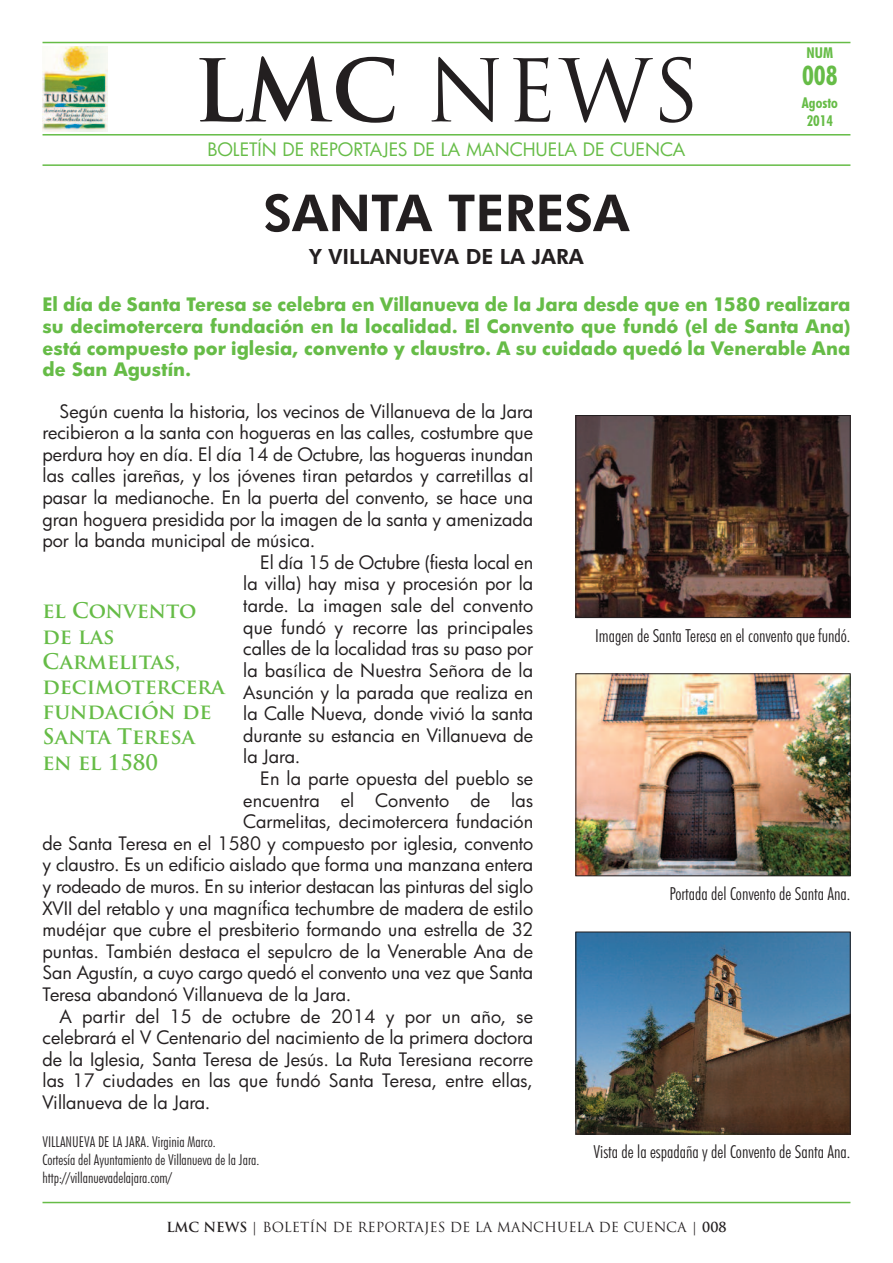
<style>
.page{position:relative;width:893px;height:1263px;background:#fff}
.page>*{position:absolute;margin:0;border:0;box-sizing:border-box;transform-origin:0 0}
.t1{font:84px "Trajan Pro";color:#231f20}
.t2{font:800 51px "Futura BT";color:#231f20}
.t3{font:700 condensed 27px "Futura BT";color:#66bc47}
.t4{font:700 21px/25.2px "Trajan Pro";color:#66bc47}
.t5{font:800 21px "Futura BT";color:#231f20}
.t6{font:18px "Futura";color:#231f20}
.t7{font:700 18px/21.6px "Futura";letter-spacing:.005em;color:#66bc47;text-align:justify}
.t8{font:300 condensed 18px "Futura BT";color:#231f20}
.t9{font:18px "Futura";color:#66bc47}
.t10{font:300 condensed 15px/18px "Futura BT";color:#231f20}
.t11{font:700 condensed 15px/18px "Futura BT";color:#66bc47;text-align:center}
.t12{font:13.5px "Trajan Pro";color:#231f20}
.s1{font-weight:700}
</style>
<div class="page">
<hr style="left:43px;top:42px;width:807px;height:1px;background:#66bc47">
<hr style="left:43px;top:134px;width:807px;height:2px;background:#66bc47">
<hr style="left:43px;top:164px;width:807px;height:2px;background:#66bc47">
<hr style="left:43px;top:1202px;width:807px;height:1px;background:#66bc47">
<img style="left:43px;top:47px;width:65px;height:84px">
<img style="left:578px;top:417px;width:270px;height:199px">
<div style="left:576px;top:415px;width:274px;height:203px;border:1px solid #231f20"></div>
<img style="left:578px;top:934px;width:270px;height:198px">
<div style="left:576px;top:932px;width:274px;height:202px;border:1px solid #231f20"></div>
<img style="left:578px;top:675px;width:270px;height:199px">
<div style="left:576px;top:673px;width:274px;height:203px;border:1px solid #231f20"></div>
<h1 class="t1" style="left:193px;top:58px;width:508px"><span class="s1">LMC</span> NEWS</h1>
<p class="t9" style="left:207px;top:139px;width:480px">BOLETÍN DE REPORTAJES DE LA MANCHUELA DE CUENCA</p>
<p class="t11" style="left:807px;top:43px;width:28px">NUM</p>
<h3 class="t3" style="left:802px;top:60px;width:37px">008</h3>
<p class="t11" style="left:802px;top:94px;width:37px">Agosto<br>2014</p>
<h2 class="t2" style="left:263px;top:184px;width:368px">SANTA TERESA</h2>
<p class="t5" style="left:309px;top:245px;width:276px">Y VILLANUEVA DE LA JARA</p>
<p class="t7" style="left:43px;top:294px;width:809px">El día de Santa Teresa se celebra en Villanueva de la Jara desde que en 1580 realizara su decimotercera fundación en la localidad. El Convento que fundó (el de Santa Ana) está compuesto por iglesia, convento y claustro. A su cuidado quedó la Venerable Ana de San Agustín.</p>
<p class="t6" style="left:60px;top:401px;width:475px">Según cuenta la historia, los vecinos de Villanueva de la Jara</p>
<p class="t6" style="left:43px;top:422px;width:492px">recibieron a la santa con hogueras en las calles, costumbre que</p>
<p class="t6" style="left:43px;top:444px;width:492px">perdura hoy en día. El día 14 de Octubre, las hogueras inundan</p>
<p class="t6" style="left:43px;top:466px;width:492px">las calles jareñas, y los jóvenes tiran petardos y carretillas al</p>
<p class="t6" style="left:43px;top:487px;width:492px">pasar la medianoche. En la puerta del convento, se hace una</p>
<p class="t6" style="left:43px;top:509px;width:492px">gran hoguera presidida por la imagen de la santa y amenizada</p>
<p class="t6" style="left:43px;top:530px;width:274px">por la banda municipal de música.</p>
<p class="t6" style="left:260px;top:552px;width:274px">El día 15 de Octubre (fiesta local en</p>
<p class="t6" style="left:243px;top:574px;width:291px">la villa) hay misa y procesión por la</p>
<p class="t6" style="left:243px;top:595px;width:291px">tarde. La imagen sale del convento</p>
<p class="t6" style="left:243px;top:617px;width:291px">que fundó y recorre las principales</p>
<p class="t6" style="left:243px;top:638px;width:291px">calles de la localidad tras su paso por</p>
<p class="t6" style="left:243px;top:660px;width:291px">la basílica de Nuestra Señora de la</p>
<p class="t6" style="left:243px;top:682px;width:291px">Asunción y la parada que realiza en</p>
<p class="t6" style="left:243px;top:703px;width:291px">la Calle Nueva, donde vivió la santa</p>
<p class="t6" style="left:243px;top:725px;width:291px">durante su estancia en Villanueva de</p>
<p class="t6" style="left:243px;top:746px;width:59px">la Jara.</p>
<p class="t6" style="left:260px;top:768px;width:274px">En la parte opuesta del pueblo se</p>
<p class="t6" style="left:243px;top:790px;width:291px">encuentra el Convento de las</p>
<p class="t6" style="left:243px;top:811px;width:291px">Carmelitas, decimotercera fundación</p>
<p class="t6" style="left:43px;top:833px;width:492px">de Santa Teresa en el 1580 y compuesto por iglesia, convento</p>
<p class="t6" style="left:43px;top:854px;width:492px">y claustro. Es un edificio aislado que forma una manzana entera</p>
<p class="t6" style="left:43px;top:876px;width:492px">y rodeado de muros. En su interior destacan las pinturas del siglo</p>
<p class="t6" style="left:43px;top:898px;width:492px">XVII del retablo y una magnífica techumbre de madera de estilo</p>
<p class="t6" style="left:42px;top:919px;width:492px">mudéjar que cubre el presbiterio formando una estrella de 32</p>
<p class="t6" style="left:42px;top:941px;width:492px">puntas. También destaca el sepulcro de la Venerable Ana de</p>
<p class="t6" style="left:42px;top:962px;width:492px">San Agustín, a cuyo cargo quedó el convento una vez que Santa</p>
<p class="t6" style="left:42px;top:984px;width:310px">Teresa abandonó Villanueva de la Jara.</p>
<p class="t6" style="left:59px;top:1006px;width:475px">A partir del 15 de octubre de 2014 y por un año, se</p>
<p class="t6" style="left:42px;top:1027px;width:492px">celebrará el V Centenario del nacimiento de la primera doctora</p>
<p class="t6" style="left:42px;top:1049px;width:492px">de la Iglesia, Santa Teresa de Jesús. La Ruta Teresiana recorre</p>
<p class="t6" style="left:42px;top:1070px;width:492px">las 17 ciudades en las que fundó Santa Teresa, entre ellas,</p>
<p class="t6" style="left:42px;top:1092px;width:170px">Villanueva de la Jara.</p>
<p class="t4" style="left:43px;top:601px;width:184px">el Convento de las<br>Carmelitas, decimotercera fundación de<br>Santa Teresa en el 1580</p>
<p class="t8" style="left:595px;top:625px;width:257px">Imagen de Santa Teresa en el convento que fundó.</p>
<p class="t8" style="left:669px;top:883px;width:182px">Portada del Convento de Santa Ana.</p>
<p class="t10" style="left:43px;top:1133px;width:218px">VILLANUEVA DE LA JARA. Virginia Marco.<br>Cortesía del Ayuntamiento de Villanueva de la Jara. http://villanuevadelajara.com/</p>
<p class="t8" style="left:593px;top:1142px;width:258px">Vista de la espadaña y del Convento de Santa Ana.</p>
<p class="t12" style="left:166px;top:1221px;width:562px"><span class="s1">LMC NEWS</span> | BOLETÍN DE REPORTAJES DE LA MANCHUELA DE CUENCA | <span class="s1">008</span></p>
</div>
